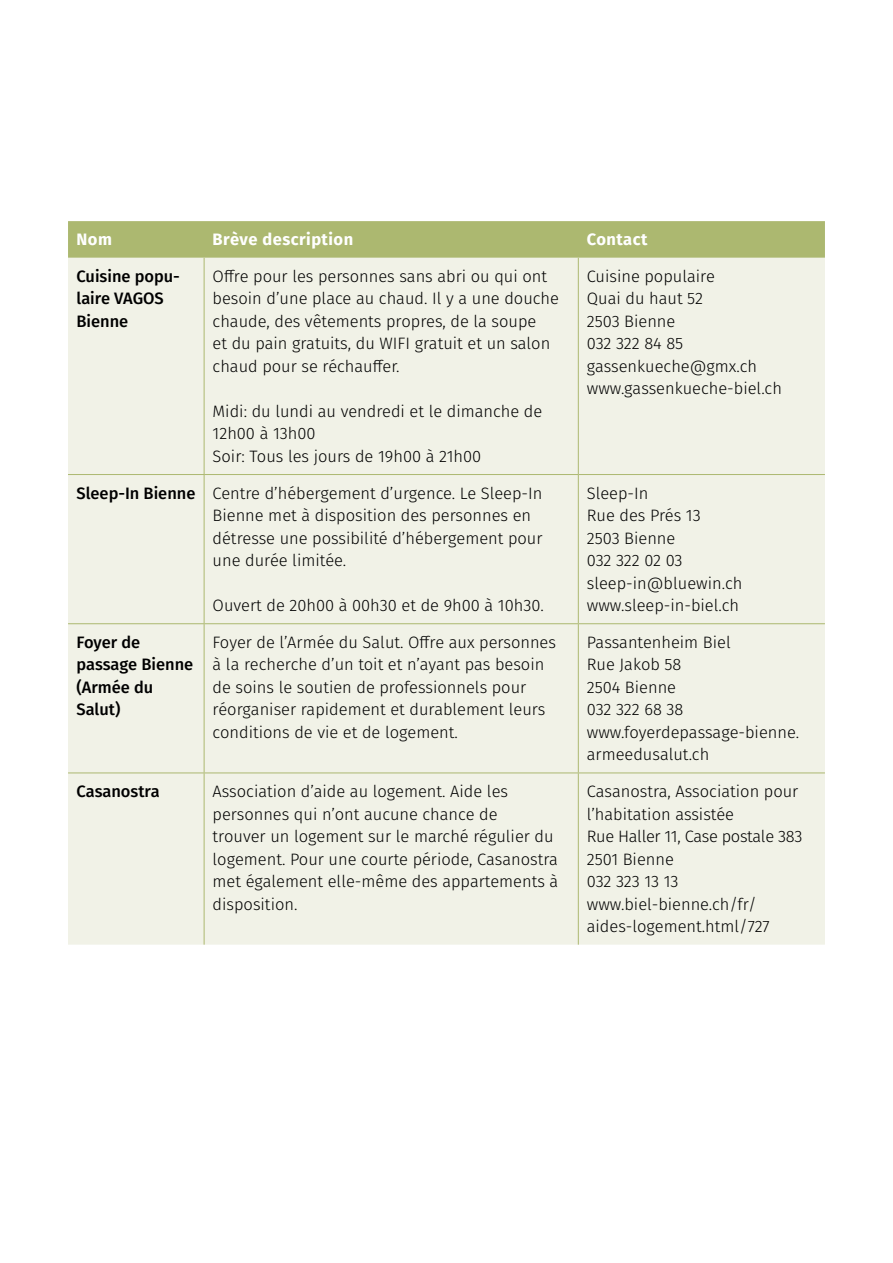
<style>
.page{position:relative;width:893px;height:1263px;background:#fff}
.page>*{position:absolute;margin:0;border:0;box-sizing:border-box;transform-origin:0 0}
.t1{font:300 16.5px/22.5px "Fira Sans";color:#000}
.t2{font:500 16.5px/22.5px "Fira Sans";color:#000}
.t3{font:700 16.5px "Fira Sans";letter-spacing:.03em;color:#fff}
.s1{font-weight:500}
</style>
<div class="page">
<div style="left:68px;top:221px;width:757px;height:37px;background:#acb870"></div>
<div style="left:68px;top:258px;width:757px;height:687px;background:#f1f2e7"></div>
<hr style="left:204px;top:258px;width:1px;height:216px;background:#acb870">
<hr style="left:578px;top:258px;width:1px;height:216px;background:#acb870">
<hr style="left:68px;top:474px;width:136px;height:1px;background:#acb870">
<hr style="left:204px;top:474px;width:374px;height:1px;background:#acb870">
<hr style="left:204px;top:475px;width:1px;height:148px;background:#acb870">
<hr style="left:578px;top:474px;width:247px;height:1px;background:#acb870">
<hr style="left:578px;top:475px;width:1px;height:148px;background:#acb870">
<hr style="left:68px;top:623px;width:136px;height:1px;background:#acb870">
<hr style="left:204px;top:623px;width:374px;height:1px;background:#acb870">
<hr style="left:204px;top:624px;width:1px;height:148px;background:#acb870">
<hr style="left:578px;top:623px;width:247px;height:1px;background:#acb870">
<hr style="left:578px;top:624px;width:1px;height:148px;background:#acb870">
<hr style="left:68px;top:772px;width:136px;height:1px;background:#acb870">
<hr style="left:204px;top:772px;width:374px;height:1px;background:#acb870">
<hr style="left:204px;top:773px;width:1px;height:172px;background:#acb870">
<hr style="left:578px;top:772px;width:247px;height:1px;background:#acb870">
<hr style="left:578px;top:773px;width:1px;height:172px;background:#acb870">
<p class="t3" style="left:77px;top:225px;width:37px">Nom</p>
<p class="t3" style="left:213px;top:225px;width:142px">Brève description</p>
<p class="t3" style="left:587px;top:225px;width:62px">Contact</p>
<p class="t2" style="left:77px;top:264px;width:105px">Cuisine popu&shy;laire VAGOS<br>Bienne</p>
<p class="t1" style="left:213px;top:265px;width:348px">Offre pour les personnes sans abri ou qui ont besoin d’une place au chaud. Il y a une douche chaude, des vêtements propres, de la soupe<br>et du pain gratuits, du WIFI gratuit et un salon chaud pour se réchauffer.</p>
<p class="t1" style="left:213px;top:400px;width:331px">Midi: du lundi au vendredi et le dimanche de<br>12h00 à 13h00<br>Soir: Tous les jours de 19h00 à 21h00</p>
<p class="t1" style="left:587px;top:265px;width:197px">Cuisine populaire<br>Quai du haut 52<br>2503 Bienne<br>032 322 84 85 gassenkueche@gmx.ch www.gassenkueche-biel.ch</p>
<p class="t1" style="left:213px;top:481px;width:331px;text-indent:-136px"><span class="s1">Sleep-In Bienne</span> Centre d’hébergement d’urgence. Le Sleep-In Bienne met à disposition des personnes en détresse une possibilité d’hébergement pour une durée limitée.</p>
<p class="t1" style="left:213px;top:594px;width:333px">Ouvert de 20h00 à 00h30 et de 9h00 à 10h30.</p>
<p class="t1" style="left:587px;top:481px;width:157px">Sleep-In<br>Rue des Prés 13<br>2503 Bienne<br>032 322 02 03 sleep-in@bluewin.ch www.sleep-in-biel.ch</p>
<p class="t2" style="left:77px;top:630px;width:118px">Foyer de passage Bienne (Armée du<br>Salut)</p>
<p class="t1" style="left:213px;top:631px;width:345px">Foyer de l’Armée du Salut. Offre aux personnes à la recherche d’un toit et n’ayant pas besoin de soins le soutien de professionnels pour réorganiser rapidement et durablement leurs conditions de vie et de logement.</p>
<p class="t1" style="left:587px;top:631px;width:214px">Passantenheim Biel<br>Rue Jakob 58<br>2504 Bienne<br>032 322 68 38 www.foyerdepassage-bienne. armeedusalut.ch</p>
<p class="t2" style="left:77px;top:779px;width:85px">Casanostra</p>
<p class="t1" style="left:213px;top:780px;width:347px">Association d’aide au logement. Aide les personnes qui n’ont aucune chance de<br>trouver un logement sur le marché régulier du logement. Pour une courte période, Casanostra met également elle-même des appartements à disposition.</p>
<p class="t1" style="left:587px;top:780px;width:217px">Casanostra, Association pour l’habitation assistée<br>Rue Haller 11, Case postale 383<br>2501 Bienne<br>032 323 13 13 www.biel-bienne.ch/fr/ aides-logement.html/727</p>
</div>
